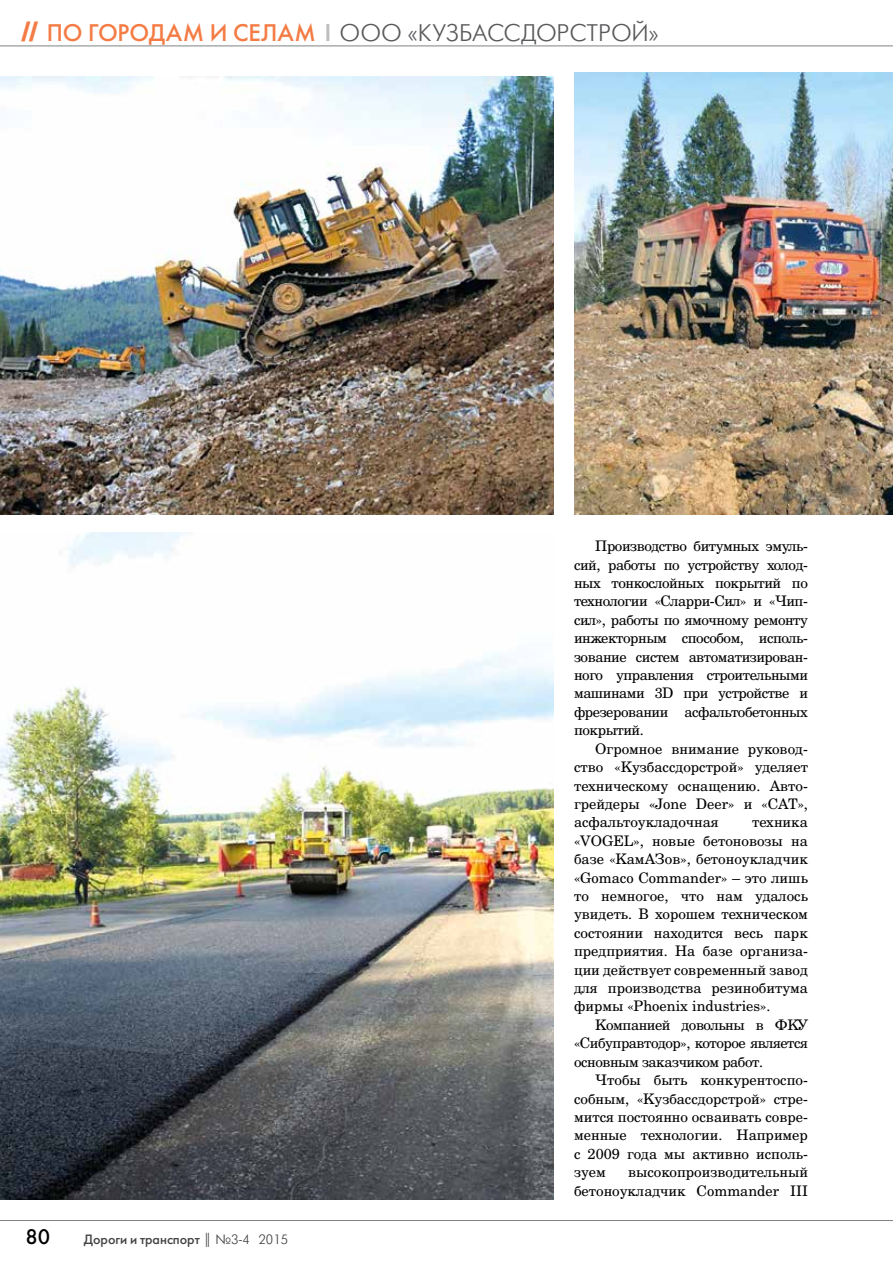
<style>
.page{position:relative;width:893px;height:1263px;background:#fff}
.page>*{position:absolute;margin:0;border:0;box-sizing:border-box;transform-origin:0 0}
.t1{font:24px "Futura Futuris Light C";letter-spacing:-.005em;color:#58595b}
.t2{font:21px "Futura Futuris C";color:#000}
.t3{font:14.55px/18.5px "AG New Handbook C";color:#000;text-align:justify}
.t4{font:13.5px "Futura Futuris C";color:#414042}
.s1{font-family:"Impact";color:#f47b44}
.s2{font-family:"Futura Futuris C";color:#f47b44}
.s3{font-family:"Futura Futuris Light C"}
</style>
<div class="page">
<img style="left:0;top:533px;width:553px;height:666px">
<img style="left:0;top:77px;width:554px;height:437px">
<img style="left:574px;top:72px;width:319px;height:442px">
<hr style="left:0;top:1220px;width:893px;height:1px;background:#808285">
<hr style="left:326px;top:24px;width:3px;height:17px;background:#bcbec0">
<hr style="left:0;top:46px;width:893px;height:1px;background:#808285">
<h1 class="t1" style="left:21px;top:21px;width:639px"><span class="s1">//</span> <span class="s2">ПО ГОРОДАМ И СЕЛАМ</span> ООО «КУЗБАССДОРСТРОЙ»</h1>
<h2 class="t2" style="left:26px;top:1224px;width:26px">80</h2>
<p class="t4" style="left:84px;top:1231px;width:206px">Дороги и транспорт <span class="s3">|| №3-4 2015</span></p>
<p class="t3" style="left:574px;top:536px;width:235px;text-indent:21px">Производство битумных эмуль&shy;сий, работы по устройству холод&shy;ных тонкослойных покрытий по технологии «Сларри-Сил» и «Чип&shy;сил», работы по ямочному ремонту инжекторным способом, исполь&shy;зование систем автоматизирован&shy;ного управления строительными машинами 3D при устройстве и фрезеровании асфальтобетонных покрытий.</p>
<p class="t3" style="left:574px;top:739px;width:235px;text-indent:21px">Огромное внимание руковод&shy;ство «Кузбассдорстрой» уделяет техническому оснащению. Авто&shy;грейдеры «Jone Deer» и «CAT», асфальтоукладочная</p>
<p class="t3" style="left:574px;top:813px;width:235px;text-indent:178px">техника «VOGEL», новые бетоновозы на базе «КамАЗов», бетоноукладчик «Gomaco Commander» – это лишь то немногое, что нам удалось увидеть. В хорошем техническом состоянии находится весь парк предприятия. На базе организа&shy;ции действует современный завод для производства резинобитума фирмы «Phoenix industries».</p>
<p class="t3" style="left:574px;top:1015px;width:235px;text-indent:21px">Компанией довольны в ФКУ «Сибуправтодор», которое является основным заказчиком работ.</p>
<p class="t3" style="left:574px;top:1070px;width:235px;text-indent:21px">Чтобы быть конкурентоспо&shy;собным, «Кузбассдорстрой» стре&shy;мится постоянно осваивать совре&shy;менные технологии. Например с 2009 года мы активно исполь&shy;зуем</p>
<p class="t3" style="left:574px;top:1162px;width:235px;text-align:right">высокопроизводительный бетоноукладчик Commander III</p>
</div>
